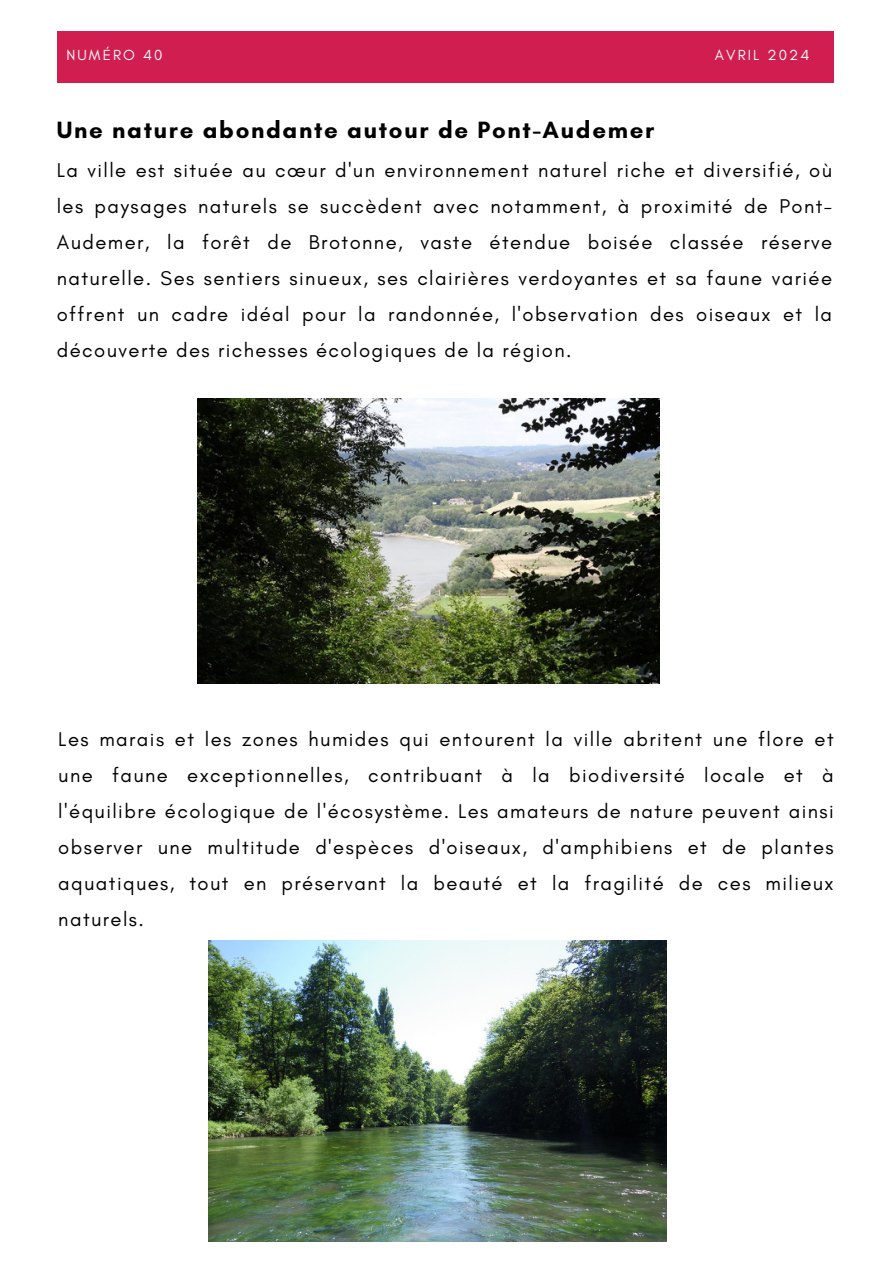
<style>
.page{position:relative;width:893px;height:1264px;background:#fff}
.page>*{position:absolute;margin:0;border:0;box-sizing:border-box;transform-origin:0 0}
.t1{font:700 24px "Glacial Indifference";letter-spacing:.07em;color:#000}
.t2{font:20.25px/36px "Glacial Indifference";letter-spacing:.07em;color:#000;text-align:justify}
.t3{font:14.85px "Glacial Indifference";letter-spacing:.14em;color:#fff}
</style>
<div class="page">
<div style="left:57px;top:31px;width:776px;height:51px;background:#d11e50"></div>
<img style="left:209px;top:940px;width:457px;height:301px">
<img style="left:198px;top:398px;width:461px;height:285px">
<p class="t3" style="left:66px;top:46px;width:98px">NUMÉRO 40</p>
<p class="t3" style="left:715px;top:46px;width:96px">AVRIL 2024</p>
<p class="t1" style="left:57px;top:115px;width:599px">Une nature abondante autour de Pont-Audemer</p>
<p class="t2" style="left:57px;top:152px;width:776px">La ville est située au cœur d'un environnement naturel riche et diversifié, où les paysages naturels se succèdent avec notamment, à proximité de Pont-Audemer, la forêt de Brotonne, vaste étendue boisée classée réserve naturelle. Ses sentiers sinueux, ses clairières verdoyantes et sa faune variée offrent un cadre idéal pour la randonnée, l'observation des oiseaux et la découverte des richesses écologiques de la région.</p>
<h1 class="t2" style="left:58px;top:720px;width:776px">Les marais et les zones humides qui entourent la ville abritent une flore et une faune exceptionnelles, contribuant à la biodiversité locale et à l'équilibre écologique de l'écosystème. Les amateurs de nature peuvent ainsi observer une multitude d'espèces d'oiseaux, d'amphibiens et de plantes aquatiques, tout en préservant la beauté et la fragilité de ces milieux naturels.</h1>
</div>
